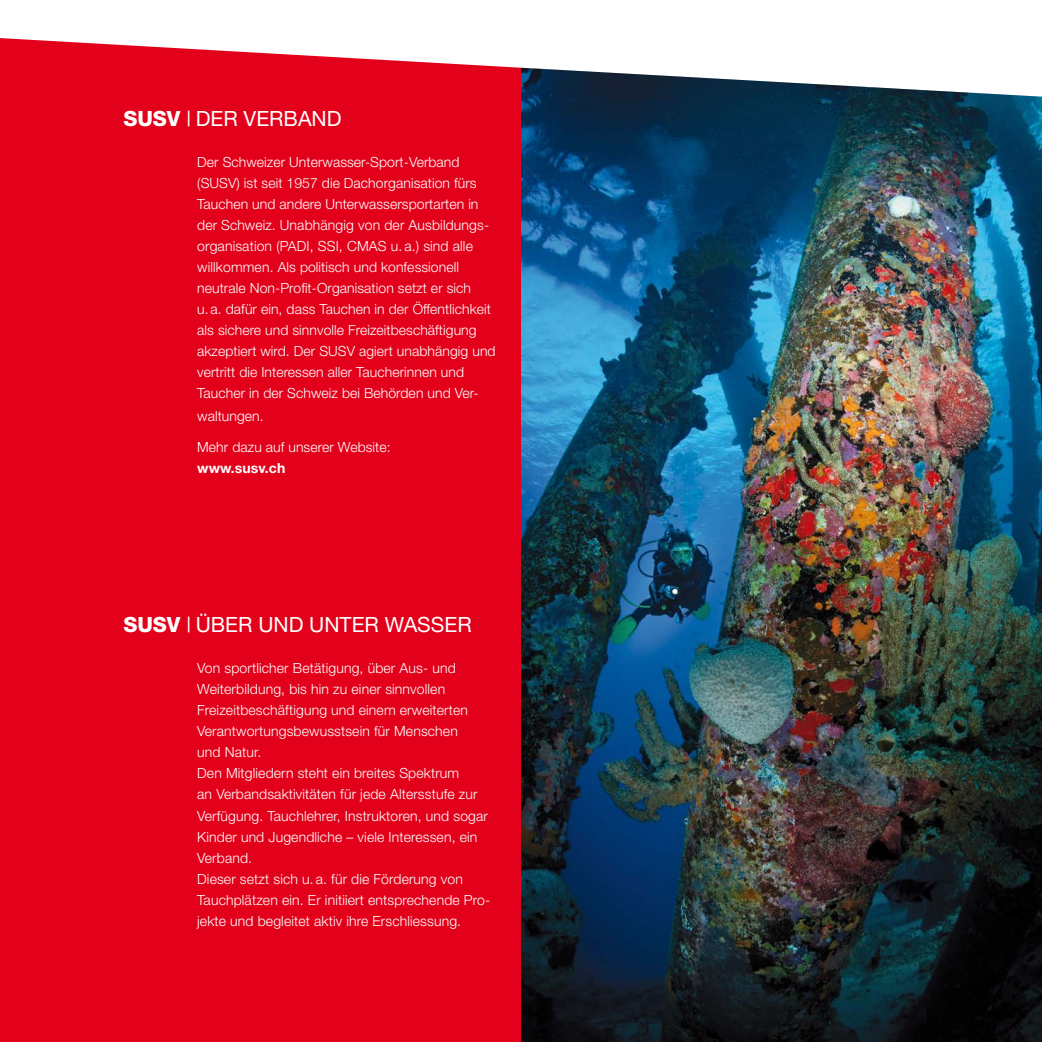
<style>
.page{position:relative;width:1042px;height:1042px;background:#fff}
.page>*{position:absolute;margin:0;border:0;box-sizing:border-box;transform-origin:0 0}
.t1{font:21px "Helvetica Neue";color:#fff}
.t2{font:300 14px/21px "Helvetica Neue";letter-spacing:.01em;color:#fff}
.t3{font:700 14px "Helvetica Neue";letter-spacing:.005em;color:#fff}
.s1{font-weight:800}
</style>
<div class="page">
<div style="left:0;top:38px;width:521px;height:1004px;background:#e2001a"></div>
<img style="left:521px;top:68px;width:521px;height:974px">
<h1 class="t1" style="left:123px;top:106px;width:220px"><span class="s1">SUSV</span> | DE R VERBAND</h1>
<p class="t2" style="left:197px;top:152px;width:300px">Der Schweizer Unterwasser-Sport-Verband (SUSV) ist seit 1957 die Dachorganisation fürs Tauchen und andere Unterwassersportarten in der Schweiz. Unabhängig von der Ausbildungs&shy;organisation (PADI, SSI, CMAS u. a.) sind alle willkommen. Als politisch und konfessionell neutrale Non-Profit-Organisation setzt er sich<br>u. a. dafür ein, dass Tauchen in der Öffentlichkeit als sichere und sinnvolle Freizeitbeschäftigung akzeptiert wird. Der SUSV agiert unabhängig und vertritt die Interessen aller Taucherinnen und Taucher in der Schweiz bei Behörden und Ver-</p>
<p class="t2" style="left:197px;top:405px;width:68px">waltungen.</p>
<p class="t2" style="left:197px;top:436px;width:195px">Mehr dazu auf unserer Website:</p>
<p class="t3" style="left:197px;top:459px;width:90px">www.susv.ch</p>
<h1 class="t1" style="left:123px;top:612px;width:350px"><span class="s1">SUSV</span> | ÜBER UND UNTER WASSER</h1>
<p class="t2" style="left:197px;top:658px;width:295px">Von sportlicher Betätigung, über Aus- und Weiterbildung, bis hin zu einer sinnvollen Freizeitbeschäftigung und einem erweiterten Verantwortungsbewusstsein für Menschen<br>und Natur.<br>Den Mitgliedern steht ein breites Spektrum<br>an Verbandsaktivitäten für jede Altersstufe zur Verfügung. Tauchlehrer, Instruktoren, und sogar Kinder und Jugendliche – viele Interessen, ein Verband.<br>Dieser setzt sich u. a. für die Förderung von Tauchplätzen ein. Er initiiert entsprechende Pro&shy;jekte und begleitet aktiv ihre Erschliessung.</p>
</div>
